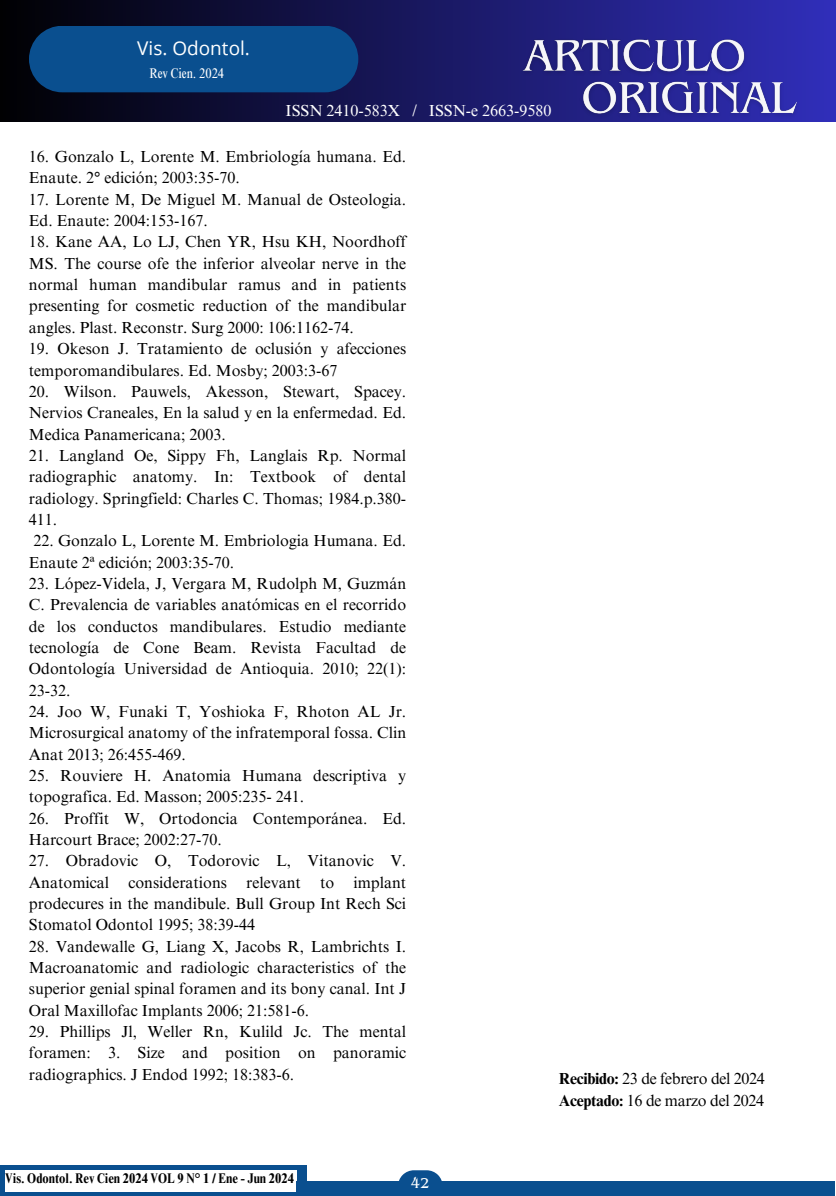
<style>
.page{position:relative;width:836px;height:1196px;background:#fff}
.page>*{position:absolute;margin:0;border:0;box-sizing:border-box;transform-origin:0 0}
.t1{font:19px "Open Sans";color:#fff}
.t2{font:16px/21.4px "Times NRMT Pro";color:#000;text-align:justify}
.t3{font:16px/21.4px "Times NRMT Pro";letter-spacing:-.02em;color:#000}
.t4{font:16px "Times NRMT Pro";color:#fff}
.t5{font:14.8px "Benguiat Pro ITC";color:#fff}
.t6{font:700 condensed 14px "Times NRMT Pro";color:#000}
.t7{font:condensed 14px "Times NRMT Pro";color:#fff}
.s1{font-weight:700}
</style>
<div class="page">
<div style="left:0;top:0;width:836px;height:122px;background:linear-gradient(to right,#010103,#302eba)"></div>
<div style="left:29px;top:26px;width:329px;height:66px;background:#0a4f8f"></div>
<div style="left:0;top:1164px;width:307px;height:31px;background:#0a4f8f"></div>
<div style="left:5px;top:1170px;width:291px;height:21px;background:#fff"></div>
<div style="left:296px;top:1180px;width:539px;height:15px;background:#0a4f8f"></div>
<img style="left:516px;top:34px;width:320px;height:88px">
<svg style="left:398px;top:1170px;width:44px;height:11px"></svg>
<h2 class="t1" style="left:137px;top:34px;width:114px">Vis. Odontol.</h2>
<h3 class="t7" style="left:149px;top:68px;width:76px">Rev Cien. 2024</h3>
<h4 class="t4" style="left:285px;top:104px;width:267px">ISSN 2410-583X / ISSN-e 2663-9580</h4>
<p class="t2" style="left:29px;top:148px;width:379px">16. Gonzalo L, Lorente M. Embriología humana. Ed.<br>Enaute. 2° edición; 2003:35-70.</p>
<p class="t2" style="left:29px;top:191px;width:379px">17. Lorente M, De Miguel M. Manual de Osteologia.<br>Ed. Enaute: 2004:153-167.</p>
<p class="t2" style="left:29px;top:233px;width:379px">18. Kane AA, Lo LJ, Chen YR, Hsu KH, Noordhoff MS. The course ofe the inferior alveolar nerve in the normal human mandibular ramus and in patients presenting for cosmetic reduction of the mandibular angles. Plast. Reconstr. Surg 2000: 106:1162-74.</p>
<p class="t2" style="left:29px;top:340px;width:379px">19. Okeson J. Tratamiento de oclusión y afecciones temporomandibulares. Ed. Mosby; 2003:3-67</p>
<p class="t2" style="left:29px;top:383px;width:379px">20. Wilson. Pauwels, Akesson, Stewart, Spacey.<br>Nervios Craneales, En la salud y en la enfermedad. Ed.<br>Medica Panamericana; 2003.</p>
<p class="t2" style="left:29px;top:447px;width:379px">21. Langland Oe, Sippy Fh, Langlais Rp. Normal radiographic anatomy. In: Textbook of dental radiology. Springfield: Charles C. Thomas; 1984.p.380- 411.</p>
<p class="t2" style="left:29px;top:532px;width:379px">22. Gonzalo L, Lorente M. Embriologia Humana. Ed.<br>Enaute 2ª edición; 2003:35-70.</p>
<p class="t2" style="left:29px;top:575px;width:379px">23. López-Videla, J, Vergara M, Rudolph M, Guzmán C. Prevalencia de variables anatómicas en el recorrido de los conductos mandibulares. Estudio mediante tecnología de Cone Beam. Revista Facultad de Odontología Universidad de Antioquia. 2010; 22(1):<br>23-32.</p>
<p class="t2" style="left:29px;top:703px;width:379px">24. Joo W, Funaki T, Yoshioka F, Rhoton AL Jr.<br>Microsurgical anatomy of the infratemporal fossa. Clin Anat 2013; 26:455-469.</p>
<p class="t2" style="left:29px;top:767px;width:379px">25. Rouviere H. Anatomia Humana descriptiva y topografica. Ed. Masson; 2005:235- 241.</p>
<p class="t2" style="left:29px;top:809px;width:379px">26. Proffit W, Ortodoncia Contemporánea. Ed.<br>Harcourt Brace; 2002:27-70.</p>
<p class="t2" style="left:29px;top:852px;width:379px">27. Obradovic O, Todorovic L, Vitanovic V.<br>Anatomical considerations relevant to implant prodecures in the mandibule. Bull Group Int Rech Sci Stomatol Odontol 1995; 38:39-44</p>
<p class="t2" style="left:29px;top:937px;width:379px">28. Vandewalle G, Liang X, Jacobs R, Lambrichts I.<br>Macroanatomic and radiologic characteristics of the superior genial spinal foramen and its bony canal. Int J Oral Maxillofac Implants 2006; 21:581-6.</p>
<p class="t2" style="left:29px;top:1023px;width:379px">29. Phillips Jl, Weller Rn, Kulild Jc. The mental foramen: 3. Size and position on panoramic radiographics. J Endod 1992; 18:383-6.</p>
<h3 class="t6" style="left:5px;top:1173px;width:290px">Vis. Odontol. Rev Cien 2024 VOL 9 N° 1 / Ene - Jun 2024</h3>
<h3 class="t5" style="left:411px;top:1178px;width:20px">42</h3>
<p class="t3" style="left:559px;top:1070px;width:207px"><span class="s1">Recibido:</span> 23 de febrero del 2024<br><span class="s1">Aceptado:</span> 16 de marzo del 2024</p>
</div>
